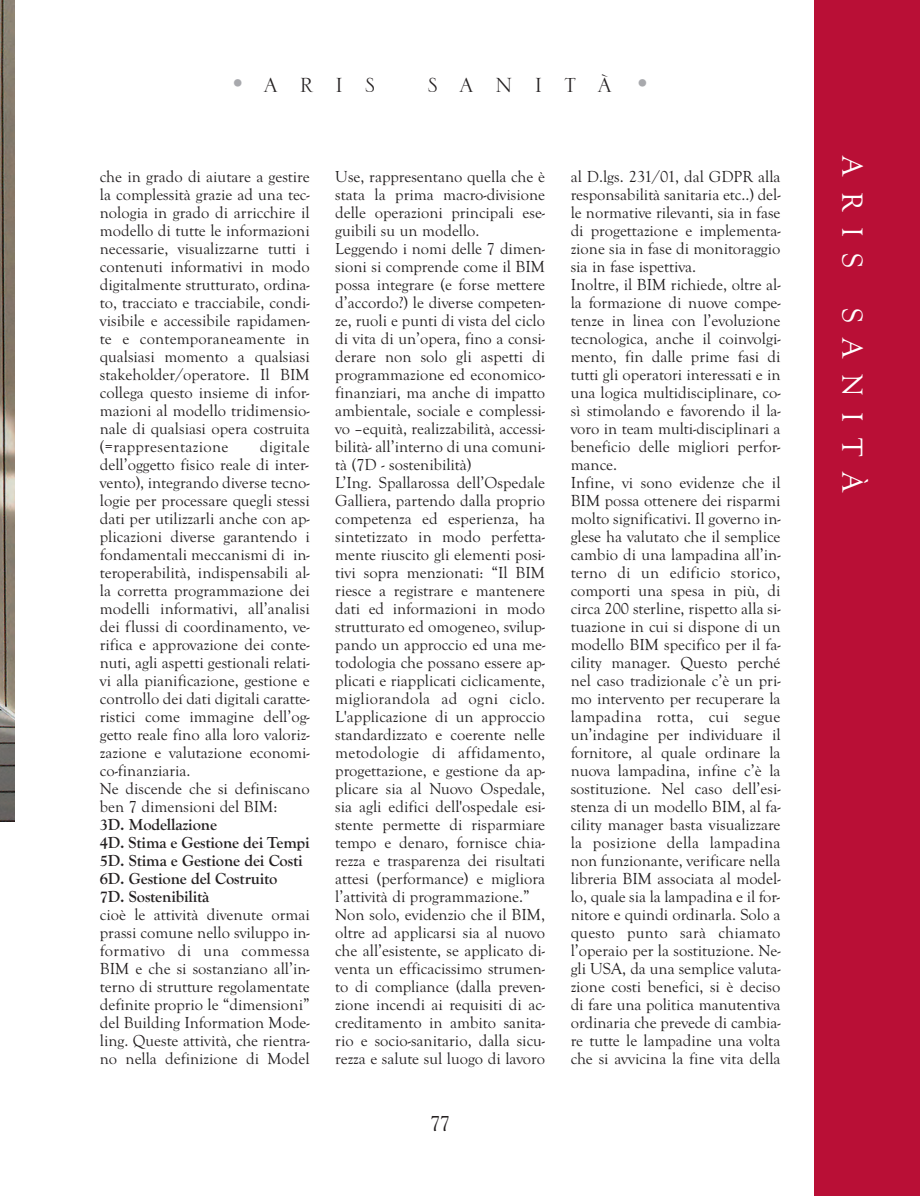
<style>
.page{position:relative;width:920px;height:1196px;background:#fff}
.page>*{position:absolute;margin:0;border:0;box-sizing:border-box;transform-origin:0 0}
.t1{font:30px "Goudy Old Style T";letter-spacing:.525em;color:#fff}
.t2{font:27px "Serlio LH";letter-spacing:.805em;color:#231f20}
.t3{font:21px "Goudy Old Style T";color:#231f20}
.t4{font:16.5px/18px "Goudy Old Style T";color:#231f20}
.t5{font:700 16.5px/18px "Goudy Old Style T";letter-spacing:-.01em;color:#231f20}
.s1{font-family:"Goudy Old Style T";color:#a8a9ad}
</style>
<div class="page">
<img style="left:0;top:0;width:15px;height:821px">
<div style="left:814px;top:0;width:105px;height:1195px;background:#b90f36"></div>
<svg style="left:11px;top:0;width:4px;height:4px"></svg>
<h2 class="t2" style="left:229px;top:67px;width:148px"><span class="s1">•</span>ARIS</h2>
<h2 class="t2" style="left:427px;top:67px;width:226px">SANITÀ<span class="s1">•</span></h2>
<p class="t4" style="left:100px;top:167px;width:211px;text-align:justify">che in grado di aiutare a gestire la complessità grazie ad una tec&shy;nologia in grado di arricchire il modello di tutte le informazioni necessarie, visualizzarne tutti i contenuti informativi in modo digitalmente strutturato, ordina&shy;to, tracciato e tracciabile, condi&shy;visibile e accessibile rapidamen&shy;te e contemporaneamente in qualsiasi momento a qualsiasi stakeholder/operatore. Il BIM collega questo insieme di infor&shy;mazioni al modello tridimensio&shy;nale di qualsiasi opera costruita (=rappresentazione</p>
<p class="t4" style="left:100px;top:437px;width:211px;text-indent:160px">digitale dell’oggetto fisico reale di inter&shy;vento), integrando diverse tecno&shy;logie per processare quegli stessi dati per utilizzarli anche con ap&shy;plicazioni diverse garantendo i fondamentali meccanismi di in&shy;teroperabilità, indispensabili al&shy;la corretta programmazione dei modelli informativi, all’analisi dei flussi di coordinamento, ve&shy;rifica e approvazione dei conte&shy;nuti, agli aspetti gestionali relati&shy;vi alla pianificazione, gestione e controllo dei dati digitali caratte&shy;ristici come immagine dell’og&shy;getto reale fino alla loro valoriz&shy;zazione e valutazione economi&shy;co-finanziaria.<br>Ne discende che si definiscano ben 7 dimensioni del BIM:</p>
<p class="t5" style="left:100px;top:815px;width:211px">3D. Modellazione<br>4D. Stima e Gestione dei Tempi<br>5D. Stima e Gestione dei Costi<br>6D. Gestione del Costruito<br>7D. Sostenibilità</p>
<p class="t4" style="left:100px;top:905px;width:211px;text-align:justify">cioè le attività divenute ormai prassi comune nello sviluppo in&shy;formativo di una commessa BIM e che si sostanziano all’in&shy;terno di strutture regolamentate definite proprio le “dimensioni” del Building Information Mode&shy;ling. Queste attività, che rientra&shy;no nella definizione di Model</p>
<p class="t4" style="left:335px;top:167px;width:211px">Use, rappresentano quella che è stata la prima macro-divisione delle operazioni principali ese&shy;guibili su un modello.<br>Leggendo i nomi delle 7 dimen&shy;sioni si comprende come il BIM possa integrare (e forse mettere d’accordo?) le diverse competen&shy;ze, ruoli e punti di vista del ciclo di vita di un’opera, fino a consi&shy;derare non solo gli aspetti di programmazione ed economico&shy;finanziari, ma anche di impatto ambientale, sociale e complessi&shy;vo –equità, realizzabilità, accessi&shy;bilità- all’interno di una comuni&shy;tà (7D - sostenibilità)<br>L’Ing. Spallarossa dell’Ospedale<br>Galliera, partendo dalla proprio competenza ed esperienza, ha sintetizzato in modo perfetta&shy;mente riuscito gli elementi posi&shy;tivi sopra menzionati: “Il BIM riesce a registrare e mantenere dati ed informazioni in modo strutturato ed omogeneo, svilup&shy;pando un approccio ed una me&shy;todologia che possano essere ap&shy;plicati e riapplicati ciclicamente, migliorandola ad ogni ciclo.<br>L'applicazione di un approccio standardizzato e coerente nelle metodologie di affidamento, progettazione, e gestione da ap&shy;plicare sia al Nuovo Ospedale, sia agli edifici dell'ospedale esi&shy;stente permette di risparmiare tempo e denaro, fornisce chia&shy;rezza e trasparenza dei risultati attesi (performance) e migliora l’attività di programmazione.”<br>Non solo, evidenzio che il BIM, oltre ad applicarsi sia al nuovo che all’esistente, se applicato di&shy;venta un efficacissimo strumen&shy;to di compliance (dalla preven&shy;zione incendi ai requisiti di ac&shy;creditamento in ambito sanita&shy;rio e socio-sanitario, dalla sicu&shy;rezza e salute sul luogo di lavoro</p>
<p class="t4" style="left:570px;top:167px;width:211px">al D.lgs. 231/01, dal GDPR alla responsabilità sanitaria etc..) del&shy;le normative rilevanti, sia in fase di progettazione e implementa&shy;zione sia in fase di monitoraggio sia in fase ispettiva.<br>Inoltre, il BIM richiede, oltre al&shy;la formazione di nuove compe&shy;tenze in linea con l’evoluzione tecnologica, anche il coinvolgi&shy;mento, fin dalle prime fasi di tutti gli operatori interessati e in una logica multidisciplinare, co&shy;sì stimolando e favorendo il la&shy;voro in team multi-disciplinari a beneficio delle migliori perfor&shy;mance.<br>Infine, vi sono evidenze che il<br>BIM possa ottenere dei risparmi molto significativi. Il governo in&shy;glese ha valutato che il semplice cambio di una lampadina all’in&shy;terno di un edificio storico, comporti una spesa in più, di circa 200 sterline, rispetto alla si&shy;tuazione in cui si dispone di un modello BIM specifico per il fa&shy;cility manager. Questo perché nel caso tradizionale c’è un pri&shy;mo intervento per recuperare la lampadina rotta, cui segue un’indagine per individuare il fornitore, al quale ordinare la nuova lampadina, infine c’è la sostituzione. Nel caso dell’esi&shy;stenza di un modello BIM, al fa&shy;cility manager basta visualizzare la posizione della lampadina non funzionante, verificare nella libreria BIM associata al model&shy;lo, quale sia la lampadina e il for&shy;nitore e quindi ordinarla. Solo a questo punto sarà chiamato l’operaio per la sostituzione. Ne&shy;gli USA, da una semplice valuta&shy;zione costi benefici, si è deciso di fare una politica manutentiva ordinaria che prevede di cambia&shy;re tutte le lampadine una volta che si avvicina la fine vita della</p>
<p class="t3" style="left:430px;top:1110px;width:22px">77</p>
<h1 class="t1" style="left:870px;top:156px;width:113px;rotate:90deg">ARIS</h1>
<h1 class="t1" style="left:870px;top:308px;width:186px;rotate:90deg">SANITÀ</h1>
</div>
